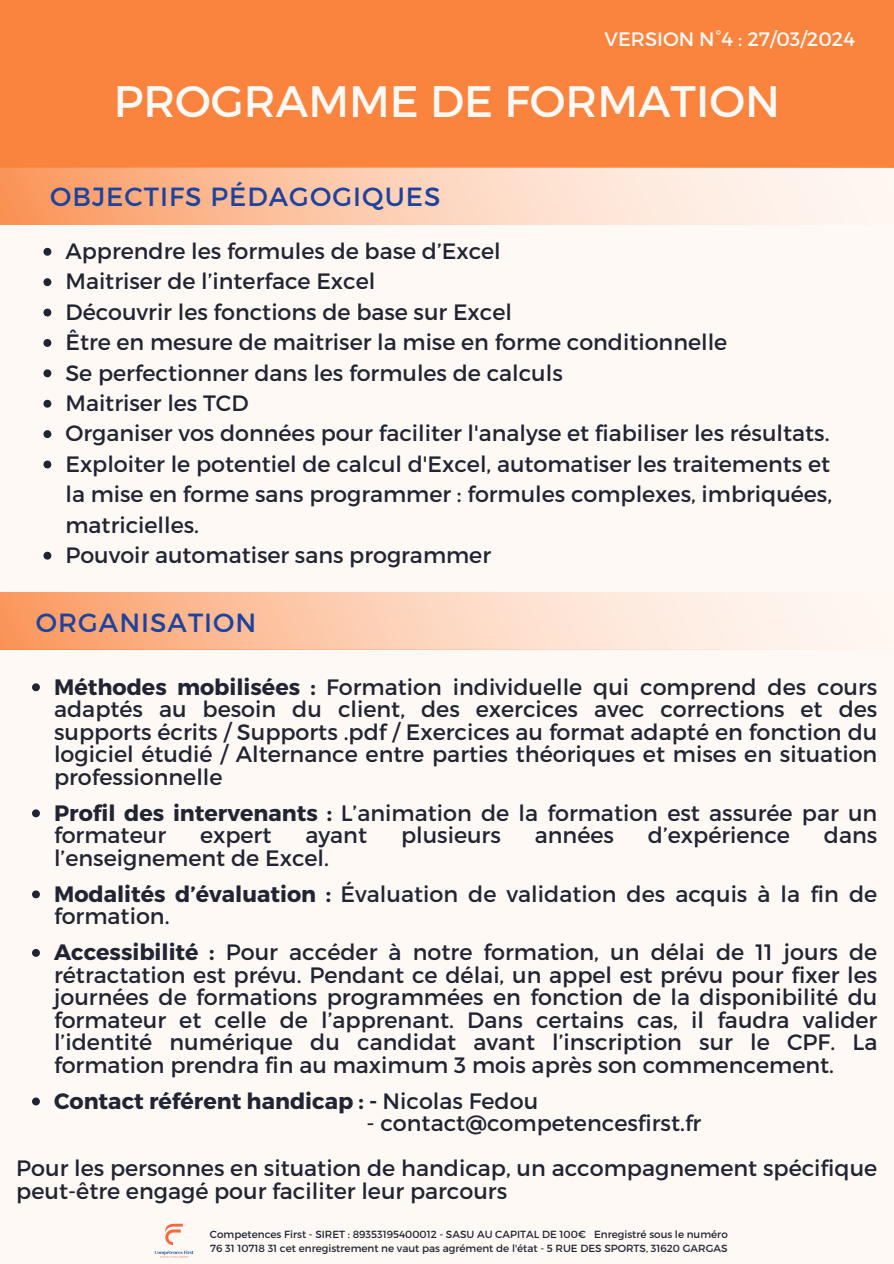
<style>
.page{position:relative;width:894px;height:1264px;background:#fff}
.page>*{position:absolute;margin:0;border:0;box-sizing:border-box;transform-origin:0 0}
.t1{font:43.95px "Montserrat";color:#fff9f5}
.t2{font:26.25px "Montserrat";letter-spacing:.04em;color:#1e439e}
.t3{font:22.2px/22.5px "Montserrat";color:#212533;text-align:justify}
.t4{font:700 22.2px "Montserrat";color:#212533}
.t5{font:19.5px "Montserrat";color:#fff9f5}
.t6{font:10.35px "Montserrat";color:#212533}
.s1{font-weight:700}
.s2{font-weight:400}
</style>
<div class="page">
<div style="left:0;top:0;width:893px;height:1263px;background:#fff9f5"></div>
<div style="left:0;top:0;width:893px;height:167px;background:#fa833e"></div>
<svg style="left:0;top:592px;width:777px;height:57px;background:#fccdb1"></svg>
<svg style="left:32px;top:683px;width:8px;height:8px"></svg>
<svg style="left:32px;top:809px;width:8px;height:8px"></svg>
<svg style="left:32px;top:890px;width:8px;height:8px"></svg>
<svg style="left:32px;top:949px;width:8px;height:7px"></svg>
<svg style="left:32px;top:1097px;width:8px;height:8px"></svg>
<img style="left:154px;top:1223px;width:40px;height:35px">
<svg style="left:0;top:167px;width:893px;height:58px"></svg>
<svg style="left:43px;top:248px;width:8px;height:8px"></svg>
<svg style="left:43px;top:278px;width:8px;height:8px"></svg>
<svg style="left:43px;top:308px;width:8px;height:8px"></svg>
<svg style="left:43px;top:339px;width:8px;height:8px"></svg>
<svg style="left:43px;top:369px;width:8px;height:8px"></svg>
<svg style="left:43px;top:400px;width:8px;height:7px"></svg>
<svg style="left:43px;top:430px;width:8px;height:8px"></svg>
<svg style="left:43px;top:460px;width:8px;height:8px"></svg>
<svg style="left:43px;top:551px;width:8px;height:8px"></svg>
<p class="t5" style="left:604px;top:27px;width:252px">VERSION N°4 : 27/03/2024</p>
<h1 class="t1" style="left:114px;top:72px;width:667px">PROGRAMME DE FORMATION</h1>
<p class="t2" style="left:50px;top:179px;width:392px">OBJECTIFS PÉDAGOGIQUES</p>
<p class="t3" style="left:65px;top:239px;width:436px">Apprendre les formules de base d’Excel</p>
<h2 class="t3" style="left:65px;top:269px;width:311px">Maitriser de l’interface Excel</h2>
<p class="t3" style="left:65px;top:299px;width:448px">Découvrir les fonctions de base sur Excel</p>
<p class="t3" style="left:65px;top:330px;width:663px">Être en mesure de maitriser la mise en forme conditionnelle</p>
<p class="t3" style="left:65px;top:360px;width:498px">Se perfectionner dans les formules de calculs</p>
<p class="t3" style="left:65px;top:391px;width:185px">Maitriser les TCD</p>
<p class="t3" style="left:65px;top:421px;width:765px">Organiser vos données pour faciliter l'analyse et fiabiliser les résultats.</p>
<h3 class="t3" style="left:65px;top:447px;width:768px;line-height:30.3px">Exploiter le potentiel de calcul d'Excel, automatiser les traitements et la mise en forme sans programmer : formules complexes, imbriquées, matricielles.</h3>
<h3 class="t3" style="left:65px;top:542px;width:427px">Pouvoir automatiser sans programmer</h3>
<h4 class="t2" style="left:36px;top:605px;width:222px">ORGANISATION</h4>
<p class="t3" style="left:54px;top:674px;width:824px"><span class="s1">Méthodes mobilisées :</span> Formation individuelle qui comprend des cours adaptés au besoin du client, des exercices avec corrections et des supports écrits / Supports .pdf / Exercices au format adapté en fonction du logiciel étudié / Alternance entre parties théoriques et mises en situation professionnelle</p>
<p class="t3" style="left:54px;top:800px;width:824px"><span class="s1">Profil des intervenants :</span> L’animation de la formation est assurée par un formateur</p>
<p class="t3" style="left:200px;top:822px;width:73px">expert</p>
<p class="t3" style="left:305px;top:822px;width:63px">ayant</p>
<p class="t3" style="left:401px;top:822px;width:101px">plusieurs</p>
<p class="t3" style="left:534px;top:822px;width:81px">années</p>
<p class="t3" style="left:647px;top:822px;width:144px">d’expérience</p>
<p class="t3" style="left:823px;top:822px;width:55px">dans</p>
<p class="t3" style="left:54px;top:845px;width:276px">l’enseignement de Excel.</p>
<p class="t3" style="left:54px;top:881px;width:824px"><span class="s1">Modalités d’évaluation :</span> Évaluation de validation des acquis à la fin de formation.</p>
<p class="t3" style="left:54px;top:939px;width:824px"><span class="s1">Accessibilité :</span> Pour accéder à notre formation, un délai de 11 jours de rétractation est prévu. Pendant ce délai, un appel est prévu pour fixer les journées de formations programmées en fonction de la disponibilité du formateur et celle de l’apprenant. Dans certains cas, il faudra valider l’identité numérique du candidat avant l’inscription sur le CPF. La formation prendra fin au maximum 3 mois après son commencement.</p>
<p class="t4" style="left:54px;top:1086px;width:485px">Contact référent handicap : - <span class="s2">Nicolas Fedou</span></p>
<p class="t3" style="left:366px;top:1110px;width:336px">- contact@competencesfirst.fr</p>
<p class="t3" style="left:16px;top:1155px;width:862px">Pour les personnes en situation de handicap, un accompagnement spécifique peut-être engagé pour faciliter leur parcours</p>
<p class="t6" style="left:210px;top:1227px;width:519px">Competences First - SIRET : 89353195400012 - SASU AU CAPITAL DE 100€ Enregistré sous le numéro</p>
<h2 class="t6" style="left:210px;top:1241px;width:518px">76 31 10718 31 cet enregistrement ne vaut pas agrément de l'état - 5 RUE DES SPORTS, 31620 GARGAS</h2>
</div>
